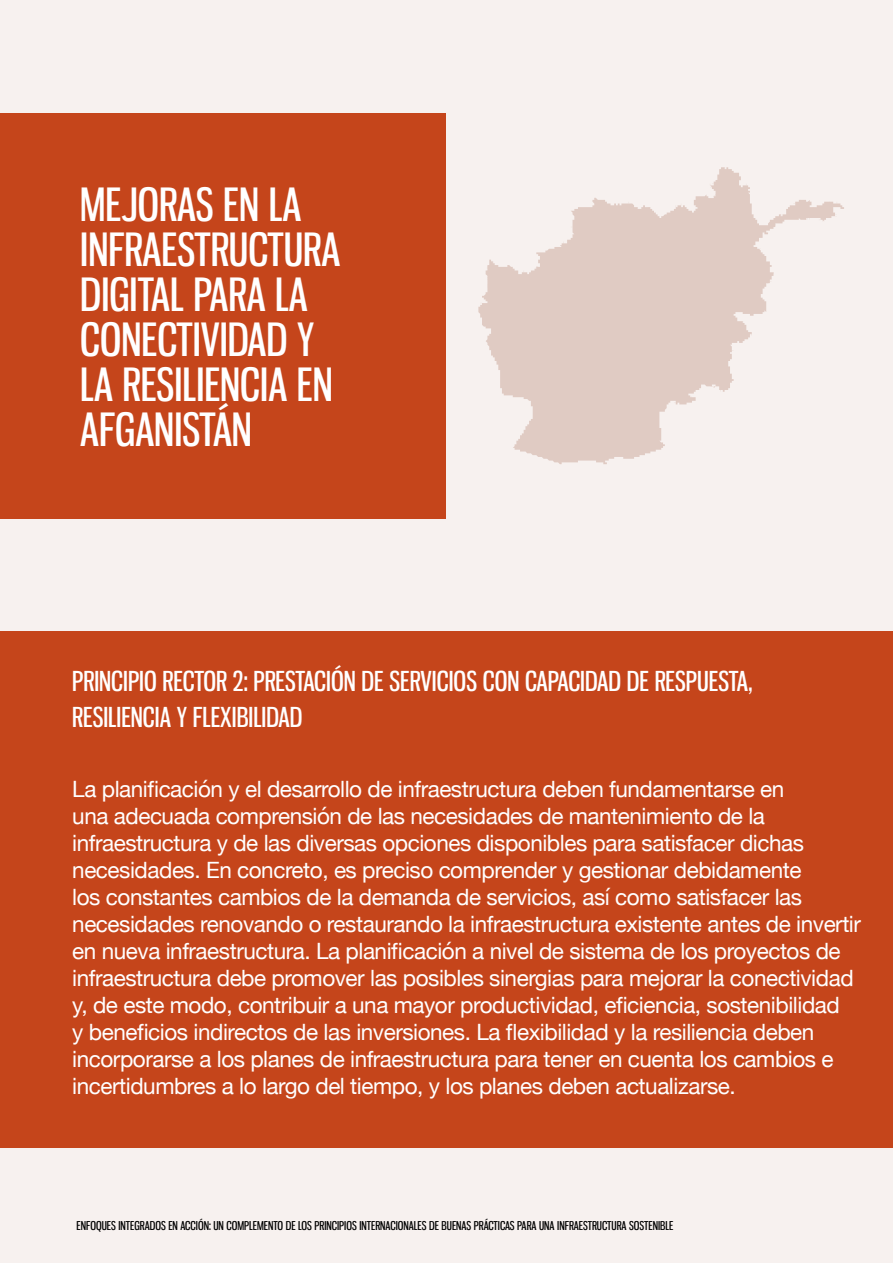
<style>
.page{position:relative;width:893px;height:1263px;background:#f7f1ef}
.page>*{position:absolute;margin:0;border:0;box-sizing:border-box;transform-origin:0 0}
.t1{font:45px/45px "Gnuolane Rg";color:#fff}
.t2{font:27px/36px "Gnuolane Rg";color:#fff}
.t3{font:22.5px/27px "Helvetica Neue";letter-spacing:-.02em;color:#fff}
.t4{font:12px "Gnuolane Rg";color:#000}
</style>
<div class="page">
<svg style="left:478px;top:167px;width:366px;height:297px;fill:#e0cbc3"></svg>
<div style="left:0;top:113px;width:446px;height:405px;background:#c5451b"></div>
<div style="left:0;top:631px;width:893px;height:517px;background:#c5451b"></div>
<h1 class="t1" style="left:80px;top:182px;width:262px">MEJORAS EN LA<br>INFRAESTRUCTURA<br>DIGITAL PARA LA<br>CONECTIVIDAD Y<br>LA RESILIENCIA EN<br>AFGANISTÁN</h1>
<p class="t2" style="left:72px;top:663px;width:682px">PRINCIPIO RECTOR 2: PRESTACIÓN DE SERVICIOS CON CAPACIDAD DE RESPUESTA,<br>RESILIENCIA Y FLEXIBILIDAD</p>
<p class="t3" style="left:72px;top:777px;width:790px">La planificación y el desarrollo de infraestructura deben fundamentarse en<br>una adecuada comprensión de las necesidades de mantenimiento de la infraestructura y de las diversas opciones disponibles para satisfacer dichas necesidades. En concreto, es preciso comprender y gestionar debidamente<br>los constantes cambios de la demanda de servicios, así como satisfacer las necesidades renovando o restaurando la infraestructura existente antes de invertir en nueva infraestructura. La planificación a nivel de sistema de los proyectos de infraestructura debe promover las posibles sinergias para mejorar la conectividad y, de este modo, contribuir a una mayor productividad, eficiencia, sostenibilidad<br>y beneficios indirectos de las inversiones. La flexibilidad y la resiliencia deben incorporarse a los planes de infraestructura para tener en cuenta los cambios e incertidumbres a lo largo del tiempo, y los planes deben actualizarse.</p>
<p class="t4" style="left:77px;top:1218px;width:598px">ENFOQUES INTEGRADOS EN ACCIÓN: UN COMPLEMENTO DE LOS PRINCIPIOS INTERNACIONALES DE BUENAS PRÁCTICAS PARA UNA INFRAESTRUCTURA SOSTENIBLE</p>
</div>
